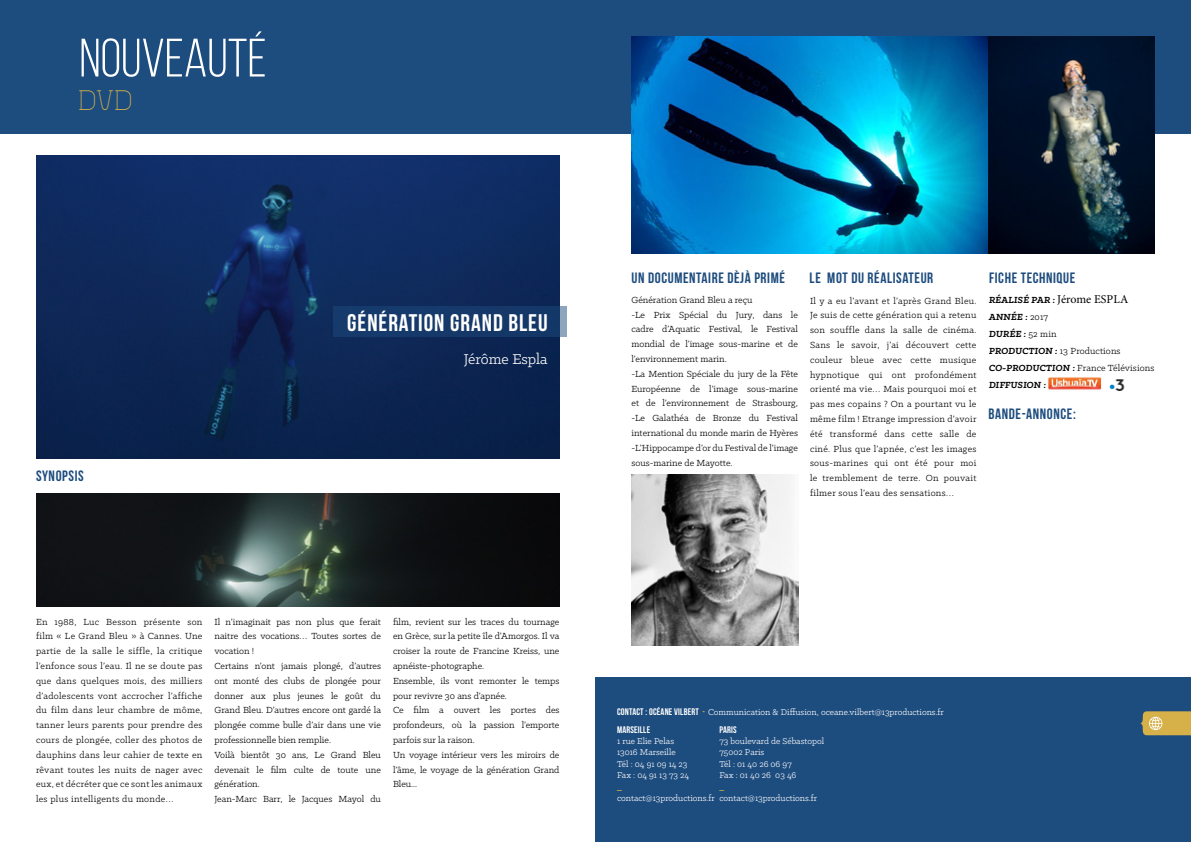
<style>
.page{position:relative;width:1191px;height:842px;background:#fff}
.page>*{position:absolute;margin:0;border:0;box-sizing:border-box;transform-origin:0 0}
.t1{font:54px "Bebas Neue";color:#fff}
.t2{font:28px "Bigmouth";color:#d6b048}
.t3{font:700 24px "Bebas Neue";letter-spacing:.04em;color:#fff}
.t4{font:16px "Klinic Slab";color:#fff}
.t5{font:700 15px "Bebas Neue";letter-spacing:.04em;color:#1d4c7e}
.t6{font:10px/14.8px "Klinic Slab";color:#000}
.t7{font:700 10px/17px "Klinic Slab";color:#000}
.t8{font:9.5px/11.4px "Klinic Slab";color:#fff}
.t9{font:700 9.5px "Bebas Neue";letter-spacing:.02em;color:#fff}
.t10{font:700 9.5px "Bebas Neue";color:#d6b048}
.s1{font-family:"Minion Pro";font-weight:400;font-size:12px}
.s2{font-weight:400}
.s3{font-family:"Bebas Neue";font-weight:700}
.s4{font-family:"Bebas Neue";font-weight:700;color:#d6b048}
</style>
<div class="page">
<div style="left:0;top:0;width:1191px;height:133px;background:#1d4c7e"></div>
<div style="left:595px;top:678px;width:596px;height:164px;background:#1d4c7e"></div>
<svg style="left:1140px;top:711px;width:51px;height:24px"></svg>
<img style="left:36px;top:155px;width:523px;height:304px">
<div style="left:333px;top:306px;width:234px;height:31px;background:#15396a"></div>
<img style="left:36px;top:493px;width:523px;height:114px">
<img style="left:1047px;top:377px;width:55px;height:15px">
<img style="left:631px;top:36px;width:524px;height:217px">
<img style="left:631px;top:475px;width:167px;height:170px">
<img style="left:1109px;top:379px;width:16px;height:12px">
<h1 class="t1" style="left:79px;top:29px;width:189px">NOUVEAUTÉ</h1>
<h2 class="t2" style="left:79px;top:90px;width:55px">DVD</h2>
<h3 class="t5" style="left:36px;top:468px;width:49px">SYNOPSIS</h3>
<h3 class="t3" style="left:347px;top:309px;width:202px">GÉNÉRATION GRAND BLEU</h3>
<h3 class="t4" style="left:464px;top:349px;width:85px">Jérôme Espla</h3>
<p class="t6" style="left:36px;top:614px;width:168px;text-align:justify">En 1988, Luc Besson présente son film « Le Grand Bleu » à Cannes. Une partie de la salle le siffle, la critique l’enfonce sous l’eau. Il ne se doute pas que dans quelques mois, des milliers d’adolescents vont accrocher l’affiche du film dans leur chambre de môme, tanner leurs parents pour prendre des cours de plongée, coller des photos de dauphins dans leur cahier de texte en rêvant toutes les nuits de nager avec eux, et décréter que ce sont les animaux les plus intelligents du monde…</p>
<p class="t6" style="left:214px;top:614px;width:168px">Il n’imaginait pas non plus que ferait naitre des vocations… Toutes sortes de vocation !<br>Certains n’ont jamais plongé, d’autres ont monté des clubs de plongée pour donner aux plus jeunes le goût du<br>Grand Bleu. D’autres encore ont gardé la plongée comme bulle d’air dans une vie professionnelle bien remplie.<br>Voilà bientôt 30 ans, Le Grand Bleu devenait le film culte de toute une génération.<br>Jean-Marc Barr, le Jacques Mayol du</p>
<p class="t6" style="left:393px;top:614px;width:168px">film, revient sur les traces du tournage en Grèce, sur la petite île d’Amorgos. Il va croiser la route de Francine Kreiss, une apnéiste-photographe.<br>Ensemble, ils vont remonter le temps pour revivre 30 ans d’apnée.<br>Ce film a ouvert les portes des profondeurs, où la passion l’emporte parfois sur la raison.<br>Un voyage intérieur vers les miroirs de l’âme, le voyage de la génération Grand<br>Bleu...</p>
<h3 class="t5" style="left:631px;top:269px;width:155px">UN DOCUMENTAIRE DÈJÀ PRIMÉ</h3>
<h3 class="t5" style="left:809px;top:269px;width:125px">LE MOT DU RÉALISATEUR</h3>
<h3 class="t5" style="left:989px;top:269px;width:88px">FICHE TECHNIQUE</h3>
<p class="t6" style="left:631px;top:292px;width:168px">Génération Grand Bleu a reçu<br>-Le Prix Spécial du Jury, dans le cadre d’Aquatic Festival, le Festival mondial de l’image sous-marine et de l’environnement marin.<br>-La Mention Spéciale du jury de la Fête Européenne de l’image sous-marine et de l’environnement de Strasbourg, -Le Galathéa de Bronze du Festival international du monde marin de Hyères -L’Hippocampe d’or du Festival de l’image sous-marine de Mayotte.</p>
<p class="t6" style="left:810px;top:293px;width:168px;text-align:justify">Il y a eu l’avant et l’après Grand Bleu.<br>Je suis de cette génération qui a retenu son souffle dans la salle de cinéma.<br>Sans le savoir, j’ai découvert cette couleur bleue avec cette musique hypnotique qui ont profondément orienté ma vie… Mais pourquoi moi et pas mes copains ? On a pourtant vu le même film ! Etrange impression d’avoir été transformé dans cette salle de ciné. Plus que l’apnée, c’est les images sous-marines qui ont été pour moi le tremblement de terre. On pouvait filmer sous l’eau des sensations…</p>
<p class="t7" style="left:988px;top:292px;width:167px">RÉALISÉ PAR : <span class="s1">Jérome ESPLA<br></span>ANNÉE : <span class="s2">2017<br></span>DURÉE : <span class="s2">52 min<br></span>PRODUCTION : <span class="s2">13 Productions<br></span>CO-PRODUCTION : <span class="s2">France Télévisions<br></span>DIFFUSION :</p>
<h3 class="t5" style="left:988px;top:406px;width:89px">BANDE-ANNONCE:</h3>
<p class="t8" style="left:617px;top:706px;width:328px"><span class="s3">CONTACT : OCÉANE VILBERT</span> <span class="s4">-</span> Communication &amp; Diffusion, oceane.vilbert@13productions.fr</p>
<p class="t9" style="left:719px;top:724px;width:19px">PARIS</p>
<p class="t8" style="left:719px;top:735px;width:106px">73 boulevard de Sébastopol<br>75002 Paris<br>Tél : 01 40 26 06 97<br>Fax : 01 40 26 03 46</p>
<p class="t10" style="left:719px;top:781px;width:6px">_</p>
<p class="t8" style="left:719px;top:792px;width:99px">contact@13productions.fr</p>
<p class="t9" style="left:617px;top:724px;width:35px">MARSEILLE</p>
<p class="t8" style="left:617px;top:735px;width:74px">1 rue Elie Pelas<br>13016 Marseille<br>Tél : 04 91 09 14 23<br>Fax : 04 91 13 73 24</p>
<p class="t10" style="left:617px;top:781px;width:6px">_</p>
<p class="t8" style="left:617px;top:792px;width:99px">contact@13productions.fr</p>
</div>
